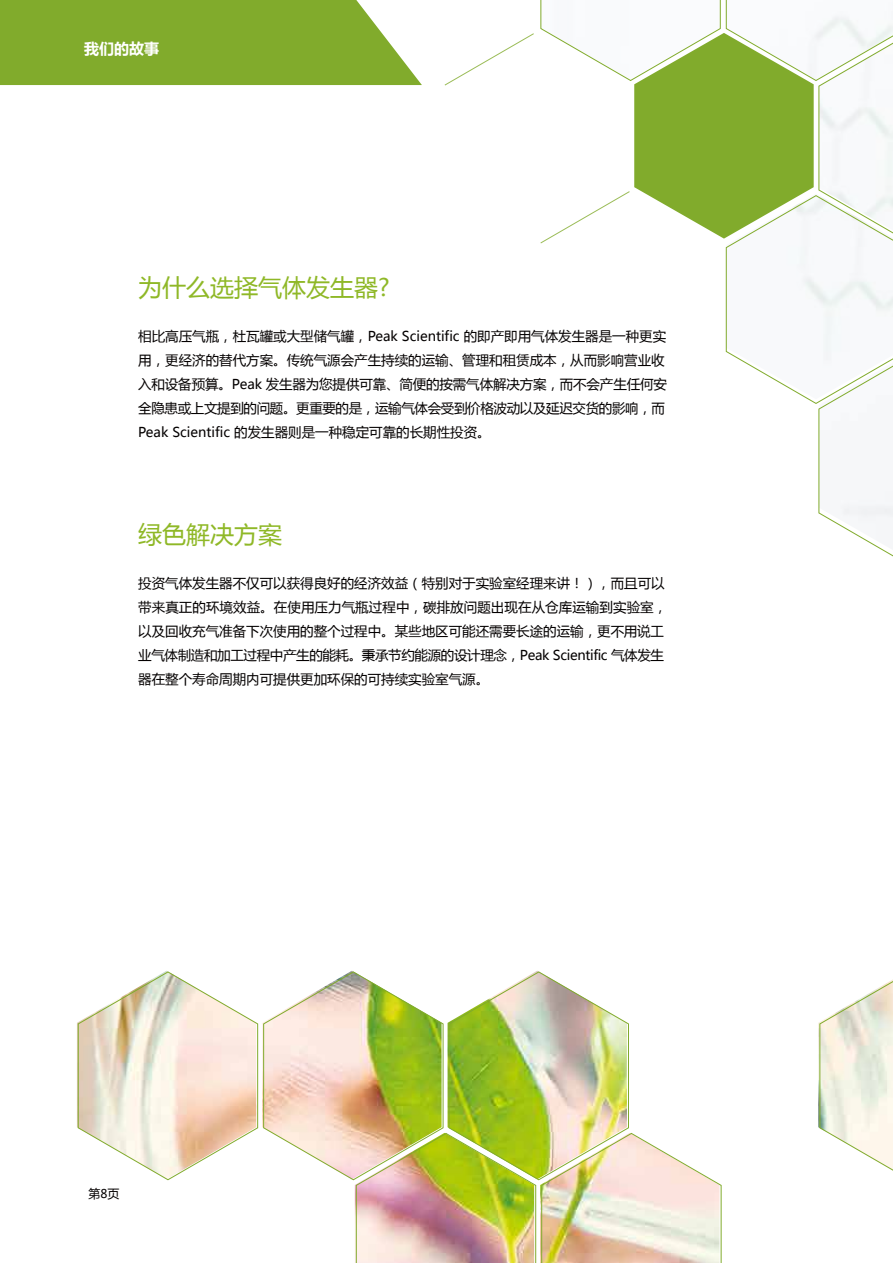
<style>
.page{position:relative;width:893px;height:1263px;background:#fff}
.page>*{position:absolute;margin:0;border:0;box-sizing:border-box;transform-origin:0 0}
.t1{font:24px "Microsoft Ya Hei";color:#8fb827}
.t2{font:700 15px "Microsoft Ya Hei";color:#fff}
.t3{font:13.5px/24px "Microsoft Ya Hei";color:#040000}
.t4{font:12px "Microsoft Ya Hei";color:#040000}
</style>
<div class="page">
<svg style="left:540px;top:0;width:353px;height:557px"></svg>
<svg style="left:444px;top:33px;width:370px;height:211px"></svg>
<img style="left:77px;top:971px;width:816px;height:292px">
<svg style="left:0;top:0;width:422px;height:85px;background:#8ab13c"></svg>
<p class="t2" style="left:84px;top:38px;width:76px">我们的故事</p>
<p class="t1" style="left:138px;top:271px;width:253px">为什么选择气体发生器?</p>
<p class="t3" style="left:138px;top:324px;width:530px">相比高压气瓶，杜瓦罐或大型储气罐，Peak Scientific 的即产即用气体发生器是一种更实用，更经济的替代方案。传统气源会产生持续的运输、管理和租赁成本，从而影响营业收入和设备预算。Peak 发生器为您提供可靠、简便的按需气体解决方案，而不会产生任何安全隐患或上文提到的问题。更重要的是，运输气体会受到价格波动以及延迟交货的影响，而Peak Scientific 的发生器则是一种稳定可靠的长期性投资。</p>
<p class="t1" style="left:138px;top:518px;width:146px">绿色解决方案</p>
<p class="t3" style="left:138px;top:571px;width:531px">投资气体发生器不仅可以获得良好的经济效益（特别对于实验室经理来讲！），而且可以带来真正的环境效益。在使用压力气瓶过程中，碳排放问题出现在从仓库运输到实验室，以及回收充气准备下次使用的整个过程中。某些地区可能还需要长途的运输，更不用说工业气体制造和加工过程中产生的能耗。秉承节约能源的设计理念，Peak Scientific 气体发生器在整个寿命周期内可提供更加环保的可持续实验室气源。</p>
<p class="t4" style="left:89px;top:1186px;width:33px">第8页</p>
</div>
